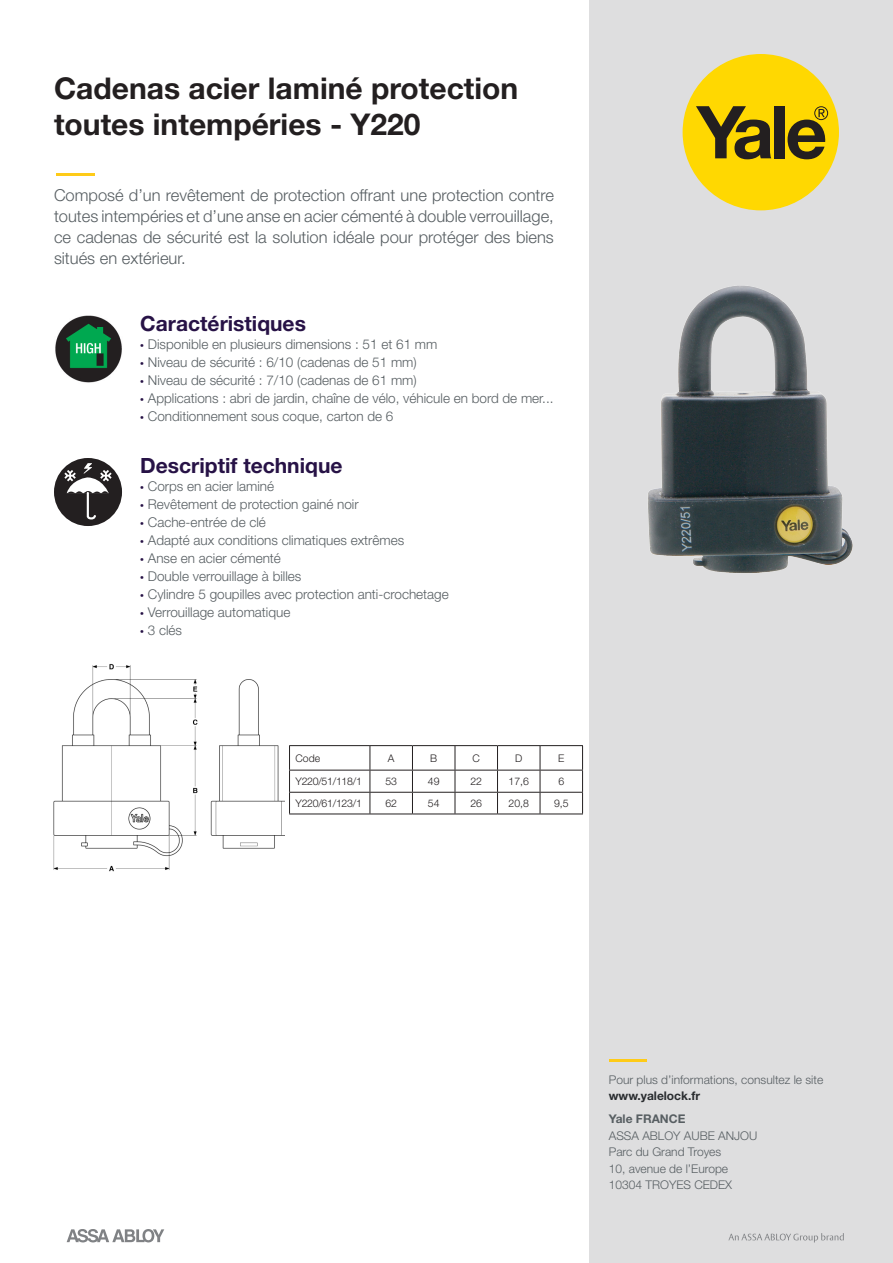
<style>
.page{position:relative;width:893px;height:1263px;background:#fff}
.page>*{position:absolute;margin:0;border:0;box-sizing:border-box;transform-origin:0 0}
.t1{font:700 30px/36px "Helvetica Neue LT Std";color:#231f20}
.t2{font:700 21px "Helvetica Neue LT Std";color:#271246}
.t3{font:300 16.5px/21px "Helvetica Neue";color:#575e62;text-align:justify}
.t4{font:300 13.5px "Helvetica Neue";color:#575e62}
.t5{font:300 12px/16.5px "Helvetica Neue";color:#575e62}
.t6{font:700 12px "Helvetica Neue";color:#292c2f}
.t7{font:700 12px "Helvetica Neue";color:#575e62}
.t8{font:300 10.5px "Helvetica Neue";letter-spacing:-.025em;color:#231f20}
.s1{font-family:"Myriad Pro";font-weight:400;color:#271246}
</style>
<div class="page">
<div style="left:589px;top:0;width:304px;height:1263px;background:#dededf"></div>
<hr style="left:609px;top:1059px;width:37px;height:3px;background:#fecb18">
<div style="left:683px;top:54px;width:156px;height:156px;background:#ffd801;border-radius:50%"></div>
<svg style="left:696px;top:106px;width:75px;height:53px"></svg>
<div style="left:774px;top:106px;width:11px;height:52px;background:#231f20"></div>
<svg style="left:787px;top:106px;width:41px;height:53px"></svg>
<svg style="left:67px;top:1229px;width:97px;height:13px"></svg>
<svg style="left:728px;top:1233px;width:116px;height:9px"></svg>
<hr style="left:57px;top:173px;width:38px;height:2px;background:#fecb18">
<img style="left:55px;top:316px;width:67px;height:67px">
<img style="left:648px;top:286px;width:205px;height:287px">
<div style="left:56px;top:460px;width:64px;height:64px;background:#231f20;border-radius:50%"></div>
<div style="left:54px;top:458px;width:68px;height:68px;border:3px solid #231f20;border-radius:50%"></div>
<svg style="left:64px;top:463px;width:48px;height:58px"></svg>
<img style="left:54px;top:664px;width:231px;height:208px">
<hr style="left:289px;top:745px;width:81px;height:1px;background:#231f20">
<hr style="left:370px;top:745px;width:42px;height:1px;background:#231f20">
<hr style="left:412px;top:745px;width:43px;height:1px;background:#231f20">
<hr style="left:455px;top:745px;width:42px;height:1px;background:#231f20">
<hr style="left:497px;top:745px;width:43px;height:1px;background:#231f20">
<hr style="left:540px;top:745px;width:43px;height:1px;background:#231f20">
<hr style="left:289px;top:770px;width:81px;height:1px;background:#231f20">
<hr style="left:370px;top:770px;width:42px;height:1px;background:#231f20">
<hr style="left:412px;top:770px;width:43px;height:1px;background:#231f20">
<hr style="left:455px;top:770px;width:42px;height:1px;background:#231f20">
<hr style="left:497px;top:770px;width:43px;height:1px;background:#231f20">
<hr style="left:540px;top:770px;width:43px;height:1px;background:#231f20">
<hr style="left:289px;top:792px;width:81px;height:1px;background:#231f20">
<svg style="left:289px;top:746px;width:1px;height:68px"></svg>
<hr style="left:370px;top:792px;width:42px;height:1px;background:#231f20">
<svg style="left:370px;top:746px;width:1px;height:68px"></svg>
<hr style="left:412px;top:792px;width:43px;height:1px;background:#231f20">
<svg style="left:412px;top:746px;width:1px;height:68px"></svg>
<hr style="left:455px;top:792px;width:42px;height:1px;background:#231f20">
<svg style="left:455px;top:746px;width:1px;height:68px"></svg>
<hr style="left:497px;top:792px;width:43px;height:1px;background:#231f20">
<svg style="left:497px;top:746px;width:1px;height:68px"></svg>
<hr style="left:540px;top:792px;width:43px;height:1px;background:#231f20">
<svg style="left:540px;top:746px;width:1px;height:68px"></svg>
<svg style="left:582px;top:746px;width:1px;height:68px"></svg>
<hr style="left:289px;top:814px;width:81px;height:1px;background:#231f20">
<hr style="left:370px;top:814px;width:42px;height:1px;background:#231f20">
<hr style="left:412px;top:814px;width:43px;height:1px;background:#231f20">
<hr style="left:455px;top:814px;width:42px;height:1px;background:#231f20">
<hr style="left:497px;top:814px;width:43px;height:1px;background:#231f20">
<hr style="left:540px;top:814px;width:43px;height:1px;background:#231f20">
<p class="t1" style="left:54px;top:69px;width:466px">Cadenas acier laminé protection toutes intempéries - Y220</p>
<p class="t3" style="left:54px;top:184px;width:501px">Composé d’un revêtement de protection offrant une protection contre toutes intempéries et d’une anse en acier cémenté à double verrouillage, ce cadenas de sécurité est la solution idéale pour protéger des biens situés en extérieur.</p>
<p class="t2" style="left:140px;top:310px;width:167px">Caractéristiques</p>
<p class="t4" style="left:140px;top:336px;width:299px"><span class="s1">•</span> Disponible en plusieurs dimensions : 51 et 61 mm</p>
<p class="t4" style="left:140px;top:354px;width:278px"><span class="s1">•</span> Niveau de sécurité : 6/10 (cadenas de 51 mm)</p>
<p class="t4" style="left:140px;top:372px;width:278px"><span class="s1">•</span> Niveau de sécurité : 7/10 (cadenas de 61 mm)</p>
<p class="t4" style="left:140px;top:390px;width:415px"><span class="s1">•</span> Applications : abri de jardin, chaîne de vélo, véhicule en bord de mer...</p>
<p class="t4" style="left:140px;top:408px;width:255px"><span class="s1">•</span> Conditionnement sous coque, carton de 6</p>
<p class="t2" style="left:140px;top:452px;width:204px">Descriptif technique</p>
<p class="t4" style="left:140px;top:478px;width:135px"><span class="s1">•</span> Corps en acier laminé</p>
<p class="t4" style="left:140px;top:496px;width:220px"><span class="s1">•</span> Revêtement de protection gainé noir</p>
<p class="t4" style="left:140px;top:514px;width:127px"><span class="s1">•</span> Cache-entrée de clé</p>
<p class="t4" style="left:140px;top:532px;width:265px"><span class="s1">•</span> Adapté aux conditions climatiques extrêmes</p>
<p class="t4" style="left:140px;top:550px;width:142px"><span class="s1">•</span> Anse en acier cémenté</p>
<p class="t4" style="left:140px;top:568px;width:163px"><span class="s1">•</span> Double verrouillage à billes</p>
<p class="t4" style="left:140px;top:586px;width:310px"><span class="s1">•</span> Cylindre 5 goupilles avec protection anti-crochetage</p>
<p class="t4" style="left:140px;top:604px;width:152px"><span class="s1">•</span> Verrouillage automatique</p>
<p class="t4" style="left:140px;top:622px;width:43px"><span class="s1">•</span> 3 clés</p>
<p class="t8" style="left:296px;top:752px;width:26px">Code</p>
<p class="t8" style="left:388px;top:752px;width:8px">A</p>
<p class="t8" style="left:430px;top:752px;width:9px">B</p>
<p class="t8" style="left:473px;top:752px;width:9px">C</p>
<p class="t8" style="left:515px;top:752px;width:9px">D</p>
<p class="t8" style="left:558px;top:752px;width:8px">E</p>
<p class="t8" style="left:296px;top:775px;width:68px">Y220/51/118/1</p>
<p class="t8" style="left:385px;top:775px;width:13px">53</p>
<p class="t8" style="left:428px;top:775px;width:13px">49</p>
<p class="t8" style="left:470px;top:775px;width:13px">22</p>
<p class="t8" style="left:509px;top:775px;width:22px">17,6</p>
<p class="t8" style="left:558px;top:775px;width:7px">6</p>
<p class="t8" style="left:296px;top:797px;width:68px">Y220/61/123/1</p>
<p class="t8" style="left:385px;top:797px;width:13px">62</p>
<p class="t8" style="left:428px;top:797px;width:13px">54</p>
<p class="t8" style="left:470px;top:797px;width:13px">26</p>
<p class="t8" style="left:509px;top:797px;width:22px">20,8</p>
<p class="t8" style="left:554px;top:797px;width:16px">9,5</p>
<p class="t5" style="left:609px;top:1071px;width:216px">Pour plus d’informations, consultez le site</p>
<p class="t6" style="left:609px;top:1088px;width:93px">www.yalelock.fr</p>
<p class="t7" style="left:609px;top:1111px;width:78px">Yale FRANCE</p>
<p class="t5" style="left:609px;top:1127px;width:150px">ASSA ABLOY AUBE ANJOU<br>Parc du Grand Troyes</p>
<p class="t5" style="left:609px;top:1160px;width:121px">10, avenue de l’Europe</p>
<p class="t5" style="left:609px;top:1176px;width:125px">10304 TROYES CEDEX</p>
</div>
